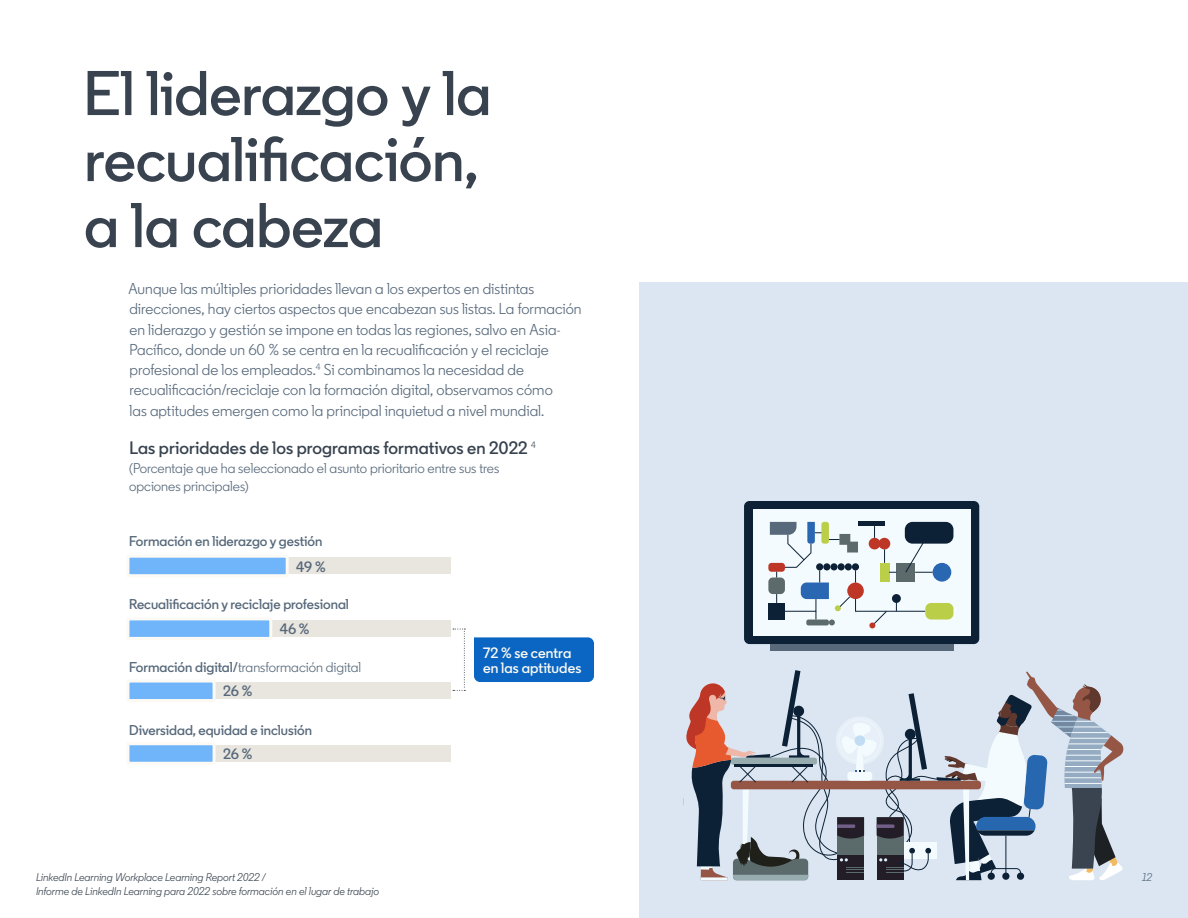
<style>
.page{position:relative;width:1188px;height:918px;background:#fff}
.page>*{position:absolute;margin:0;border:0;box-sizing:border-box;transform-origin:0 0}
.t1{font:600 63px/66px "Community";letter-spacing:-.005em;color:#38434f}
.t2{font:600 18px "Community";letter-spacing:.005em;color:#38434f}
.t3{font:15.75px/20.2px "Community";letter-spacing:.005em;color:#56687a}
.t4{font:600 15px/15px "Community";letter-spacing:.005em;color:#fdfaf5}
.t5{font:600 15px "Community";letter-spacing:-.01em;color:#56687a}
.t6{font:14.25px/18px "Community";color:#56687a}
.t7{font:600 14.25px "Community";color:#56687a}
.t8{font:italic 11.25px/13.5px "Community";color:#38434f}
.t9{font:italic 11.25px "Community";color:#56687a}
.s1{font-weight:600}
</style>
<div class="page">
<div style="left:639px;top:282px;width:549px;height:636px;background:#dbe6f2"></div>
<div style="left:129px;top:558px;width:321px;height:16px;background:#e9e5df"></div>
<svg style="left:129px;top:557px;width:161px;height:18px;background:#7fbcf9"></svg>
<div style="left:129px;top:620px;width:321px;height:17px;background:#e9e5df"></div>
<svg style="left:129px;top:620px;width:143px;height:17px;background:#77b8f9"></svg>
<div style="left:129px;top:683px;width:321px;height:16px;background:#e9e5df"></div>
<svg style="left:129px;top:682px;width:88px;height:17px"></svg>
<div style="left:129px;top:745px;width:321px;height:17px;background:#e9e5df"></div>
<svg style="left:129px;top:745px;width:87px;height:17px"></svg>
<div style="left:744px;top:501px;width:235px;height:143px;background:#0c2135;border-radius:5px"></div>
<div style="left:753px;top:510px;width:217px;height:126px;background:#f4fbfe"></div>
<div style="left:770px;top:644px;width:183px;height:6px;background:#57697b"></div>
<div style="left:925px;top:603px;width:28px;height:17px;background:#bbce47;border-radius:6px"></div>
<div style="left:905px;top:522px;width:48px;height:22px;background:#0c2135;border-radius:8px"></div>
<div style="left:933px;top:563px;width:18px;height:19px;background:#2a67b2;border-radius:50%"></div>
<div style="left:768px;top:603px;width:17px;height:17px;background:#0c2135"></div>
<div style="left:768px;top:578px;width:17px;height:16px;background:#5c6a6c;border-radius:4px"></div>
<div style="left:768px;top:563px;width:17px;height:9px;background:#be3626;border-radius:3px"></div>
<svg style="left:770px;top:522px;width:163px;height:106px"></svg>
<svg style="left:686px;top:670px;width:438px;height:210px"></svg>
<svg style="left:453px;top:629px;width:12px;height:62px"></svg>
<div style="left:474px;top:637px;width:120px;height:45px;background:#0a66c2"></div>
<h1 class="t1" style="left:84px;top:60px;width:409px">El liderazgo y la recualificación, a la cabeza</h1>
<p class="t3" style="left:128px;top:279px;width:455px">Aunque las múltiples prioridades llevan a los expertos en distintas direcciones, hay ciertos aspectos que encabezan sus listas. La formación en liderazgo y gestión se impone en todas las regiones, salvo en Asia-Pacífico, donde un 60 % se centra en la recualificación y el reciclaje profesional de los empleados.<sup>4</sup> Si combinamos la necesidad de recualificación/reciclaje con la formación digital, observamos cómo<br>las aptitudes emergen como la principal inquietud a nivel mundial.</p>
<p class="t2" style="left:129px;top:436px;width:408px">Las prioridades de los programas formativos en 2022 <sup>4</sup></p>
<p class="t6" style="left:129px;top:459px;width:372px">(Porcentaje que ha seleccionado el asunto prioritario entre sus tres opciones principales)</p>
<p class="t7" style="left:129px;top:532px;width:195px">Formación en liderazgo y gestión</p>
<p class="t5" style="left:296px;top:557px;width:31px">49 %</p>
<p class="t7" style="left:129px;top:595px;width:221px">Recualificación y reciclaje profesional</p>
<p class="t5" style="left:280px;top:620px;width:31px">46 %</p>
<p class="t6" style="left:129px;top:658px;width:234px"><span class="s1">Formación digital/</span>transformación digital</p>
<p class="t5" style="left:223px;top:682px;width:31px">26 %</p>
<p class="t7" style="left:129px;top:721px;width:184px">Diversidad, equidad e inclusión</p>
<p class="t5" style="left:223px;top:745px;width:31px">26 %</p>
<p class="t4" style="left:483px;top:645px;width:100px">72 % se centra en las aptitudes</p>
<p class="t8" style="left:36px;top:871px;width:345px">LinkedIn Learning Workplace Learning Report 2022 /<br>Informe de LinkedIn Learning para 2022 sobre formación en el lugar de trabajo</p>
<p class="t9" style="left:1142px;top:871px;width:11px">12</p>
</div>
